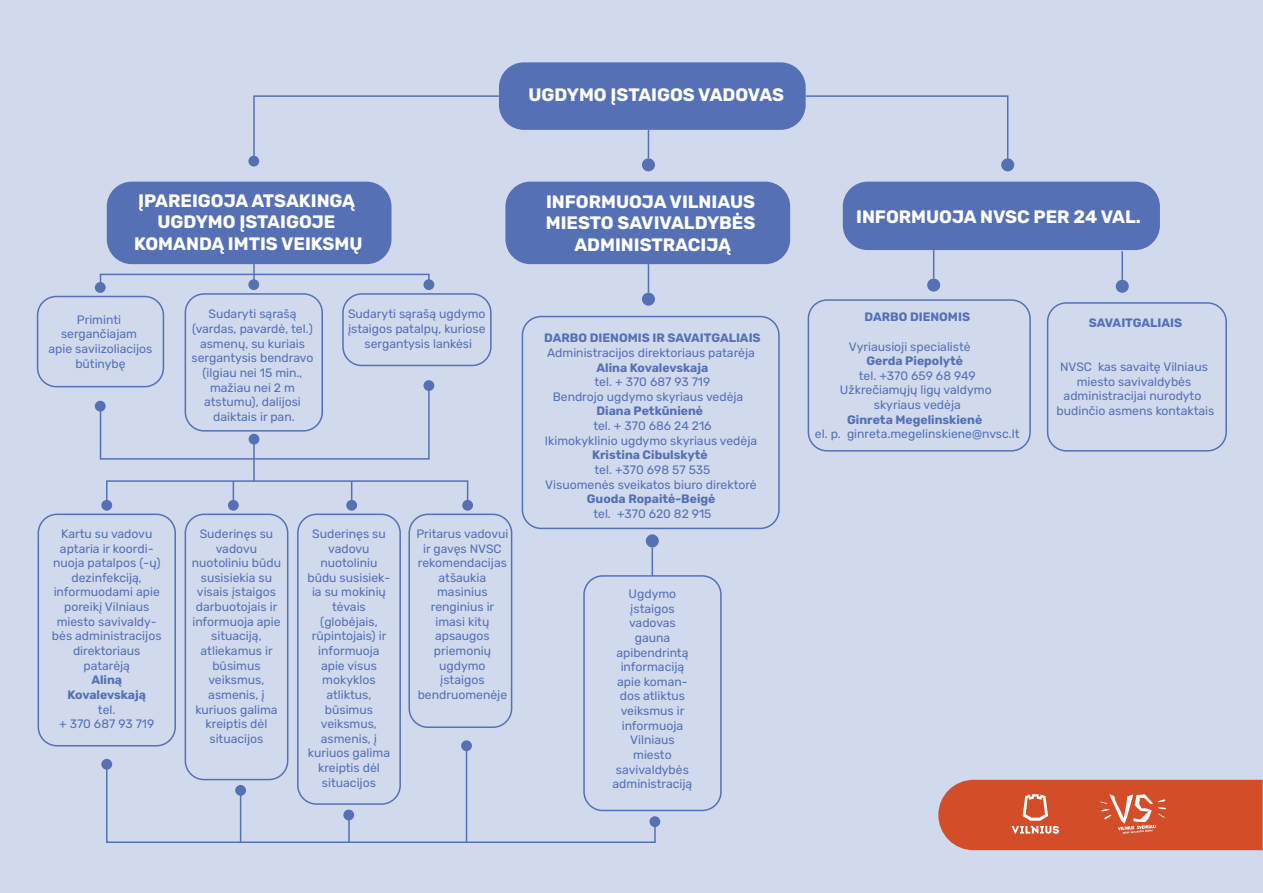
<style>
.page{position:relative;width:1263px;height:893px;background:#fff}
.page>*{position:absolute;margin:0;border:0;box-sizing:border-box;transform-origin:0 0}
.t1{font:700 18px/21.6px "Rubik";color:#fff;text-align:center}
.t2{font:12.15px/14.7px "Rubik";color:#5570b4;text-align:center}
.t3{font:700 12.15px/14.7px "Rubik";color:#5570b4;text-align:center}
</style>
<div class="page">
<div style="left:0;top:0;width:1262px;height:893px;background:#d1d9ed"></div>
<div style="left:499px;top:62px;width:307px;height:68px;background:#5570b4;border-radius:25px"></div>
<div style="left:107px;top:182px;width:284px;height:82px;background:#5570b4;border-radius:25px"></div>
<div style="left:505px;top:182px;width:285px;height:82px;background:#5570b4;border-radius:25px"></div>
<div style="left:843px;top:182px;width:317px;height:68px;background:#5570b4;border-radius:25px"></div>
<div style="left:37px;top:296px;width:127px;height:91px;border:2px solid #5570b4;border-radius:19px"></div>
<div style="left:342px;top:293px;width:150px;height:73px;border:2px solid #5570b4;border-radius:19px"></div>
<div style="left:1047px;top:302px;width:180px;height:150px;border:2px solid #5570b4;border-radius:19px"></div>
<div style="left:808px;top:299px;width:223px;height:153px;border:2px solid #5570b4;border-radius:19px"></div>
<div style="left:185px;top:293px;width:138px;height:139px;border:2px solid #5570b4;border-radius:19px"></div>
<div style="left:583px;top:575px;width:139px;height:236px;border:2px solid #5570b4;border-radius:19px"></div>
<div style="left:38px;top:514px;width:138px;height:232px;border:2px solid #5570b4;border-radius:19px"></div>
<div style="left:185px;top:514px;width:103px;height:266px;border:2px solid #5570b4;border-radius:19px"></div>
<div style="left:297px;top:514px;width:104px;height:291px;border:2px solid #5570b4;border-radius:19px"></div>
<div style="left:408px;top:514px;width:104px;height:214px;border:2px solid #5570b4;border-radius:19px"></div>
<div style="left:522px;top:316px;width:258px;height:213px;border:2px solid #5570b4;border-radius:19px"></div>
<svg style="left:648px;top:130px;width:1px;height:28px"></svg>
<div style="left:642px;top:158px;width:13px;height:13px;background:#5570b4;border-radius:50%"></div>
<div style="left:1001px;top:158px;width:13px;height:13px;background:#5570b4;border-radius:50%"></div>
<svg style="left:648px;top:264px;width:1px;height:29px"></svg>
<div style="left:642px;top:293px;width:13px;height:13px;background:#5570b4;border-radius:50%"></div>
<hr style="left:651px;top:547px;width:2px;height:29px;background:#5570b4">
<div style="left:646px;top:534px;width:13px;height:13px;background:#5570b4;border-radius:50%"></div>
<svg style="left:933px;top:250px;width:1px;height:29px"></svg>
<div style="left:927px;top:279px;width:13px;height:13px;background:#5570b4;border-radius:50%"></div>
<hr style="left:1121px;top:251px;width:2px;height:29px;background:#5570b4">
<div style="left:1116px;top:280px;width:13px;height:13px;background:#5570b4;border-radius:50%"></div>
<svg style="left:99px;top:273px;width:331px;height:16px"></svg>
<hr style="left:253px;top:264px;width:2px;height:21px;background:#5570b4">
<svg style="left:99px;top:385px;width:331px;height:75px"></svg>
<hr style="left:253px;top:439px;width:2px;height:42px;background:#5570b4">
<div style="left:106px;top:480px;width:362px;height:26px;border:2px solid #5570b4"></div>
<svg style="left:351px;top:481px;width:1px;height:19px"></svg>
<svg style="left:233px;top:481px;width:1px;height:19px"></svg>
<svg style="left:106px;top:763px;width:550px;height:80px"></svg>
<svg style="left:938px;top:780px;width:324px;height:70px;background:#d45736"></svg>
<div style="left:95px;top:282px;width:11px;height:11px;background:#5570b4;border-radius:50%"></div>
<div style="left:95px;top:401px;width:11px;height:11px;background:#5570b4;border-radius:50%"></div>
<div style="left:101px;top:500px;width:11px;height:11px;background:#5570b4;border-radius:50%"></div>
<div style="left:228px;top:500px;width:11px;height:11px;background:#5570b4;border-radius:50%"></div>
<div style="left:248px;top:279px;width:11px;height:11px;background:#5570b4;border-radius:50%"></div>
<div style="left:248px;top:156px;width:11px;height:11px;background:#5570b4;border-radius:50%"></div>
<div style="left:423px;top:279px;width:11px;height:11px;background:#5570b4;border-radius:50%"></div>
<div style="left:423px;top:380px;width:11px;height:11px;background:#5570b4;border-radius:50%"></div>
<div style="left:249px;top:434px;width:10px;height:11px;background:#5570b4;border-radius:50%"></div>
<div style="left:462px;top:500px;width:11px;height:11px;background:#5570b4;border-radius:50%"></div>
<div style="left:101px;top:759px;width:11px;height:11px;background:#5570b4;border-radius:50%"></div>
<div style="left:235px;top:785px;width:11px;height:11px;background:#5570b4;border-radius:50%"></div>
<div style="left:343px;top:809px;width:11px;height:11px;background:#5570b4;border-radius:50%"></div>
<div style="left:461px;top:740px;width:11px;height:11px;background:#5570b4;border-radius:50%"></div>
<div style="left:649px;top:816px;width:11px;height:11px;background:#5570b4;border-radius:50%"></div>
<div style="left:346px;top:500px;width:11px;height:11px;background:#5570b4;border-radius:50%"></div>
<hr style="left:240px;top:792px;width:1px;height:50px;background:#5570b4">
<hr style="left:466px;top:746px;width:1px;height:96px;background:#5570b4">
<hr style="left:348px;top:815px;width:2px;height:27px;background:#5570b4">
<svg style="left:252px;top:95px;width:248px;height:65px"></svg>
<svg style="left:804px;top:95px;width:205px;height:68px"></svg>
<h1 class="t1" style="left:528px;top:84px;width:257px">UGDYMO ĮSTAIGOS VADOVAS</h1>
<h1 class="t1" style="left:134px;top:190px;width:230px">ĮPAREIGOJA ATSAKINGĄ<br>UGDYMO ĮSTAIGOJE<br>KOMANDĄ IMTIS VEIKSMŲ</h1>
<p class="t2" style="left:49px;top:312px;width:105px">Priminti sergančiajam<br>apie saviizoliacijos būtinybę</p>
<p class="t2" style="left:192px;top:307px;width:123px">Sudaryti sąrašą (vardas, pavardė, tel.) asmenų, su kuriais sergantysis bendravo (ilgiau nei 15 min., mažiau nei 2 m atstumu), dalijosi daiktais ir pan.</p>
<p class="t2" style="left:348px;top:307px;width:139px">Sudaryti sąrašą ugdymo įstaigos patalpų, kuriose sergantysis lankėsi</p>
<p class="t2" style="left:52px;top:527px;width:111px">Kartu su vadovu aptaria ir koordi&shy;nuoja patalpos (-ų) dezinfekciją, informuodami apie poreikį Vilniaus miesto savivaldy&shy;bės administracijos direktoriaus patarėją</p>
<p class="t3" style="left:68px;top:673px;width:80px">Aliną<br>Kovalevskają</p>
<p class="t2" style="left:59px;top:702px;width:97px">tel.<br>+ 370 687 93 719</p>
<p class="t2" style="left:192px;top:527px;width:91px">Suderinęs su vadovu nuotoliniu būdu susisiekia su visais įstaigos darbuotojais ir informuoja apie situaciją, atliekamus ir būsimus veiksmus, asmenis, į kuriuos galima kreiptis dėl situacijos</p>
<p class="t2" style="left:307px;top:527px;width:85px">Suderinęs su vadovu nuotoliniu būdu susisiek&shy;ia su mokinių tėvais (globėjais, rūpintojais) ir informuoja apie visus mokyklos atliktus, būsimus veiksmus, asmenis, į kuriuos galima kreiptis dėl situacijos</p>
<p class="t2" style="left:416px;top:527px;width:94px">Pritarus vadovui ir gavęs NVSC rekomendacijas atšaukia masinius renginius ir imasi kitų apsaugos priemonių ugdymo įstaigos bendruomenėje</p>
<h1 class="t1" style="left:546px;top:191px;width:211px">INFORMUOJA VILNIAUS<br>MIESTO SAVIVALDYBĖS<br>ADMINISTRACIJĄ</h1>
<p class="t3" style="left:544px;top:331px;width:218px">DARBO DIENOMIS IR SAVAITGALIAIS</p>
<p class="t2" style="left:547px;top:346px;width:209px">Administracijos direktoriaus patarėja</p>
<p class="t3" style="left:596px;top:360px;width:113px">Alina Kovalevskaja</p>
<p class="t2" style="left:553px;top:375px;width:192px;text-align:left;text-indent:42px">tel. + 370 687 93 719<br>Bendrojo ugdymo skyriaus vedėja</p>
<p class="t3" style="left:597px;top:404px;width:108px">Diana Petkūnienė</p>
<p class="t2" style="left:545px;top:419px;width:214px">tel. + 370 686 24 216<br>Ikimokyklinio ugdymo skyriaus vedėja</p>
<p class="t3" style="left:592px;top:448px;width:117px">Kristina Cibulskytė</p>
<p class="t2" style="left:545px;top:463px;width:213px">tel. +370 698 57 535<br>Visuomenės sveikatos biuro direktorė</p>
<p class="t3" style="left:587px;top:492px;width:130px">Guoda Ropaitė-Beigė</p>
<p class="t2" style="left:593px;top:507px;width:120px">tel. +370 620 82 915</p>
<p class="t2" style="left:612px;top:587px;width:81px">Ugdymo įstaigos vadovas gauna apibendrintą informaciją apie koman&shy;dos atliktus veiksmus ir informuoja<br>Vilniaus miesto savivaldybės administraciją</p>
<h1 class="t1" style="left:856px;top:206px;width:286px">INFORMUOJA NVSC PER 24 VAL.</h1>
<p class="t3" style="left:864px;top:310px;width:107px">DARBO DIENOMIS</p>
<p class="t2" style="left:849px;top:339px;width:123px">Vyriausioji specialistė</p>
<p class="t3" style="left:866px;top:354px;width:98px">Gerda Piepolytė</p>
<p class="t2" style="left:840px;top:369px;width:153px">tel. +370 659 68 949<br>Užkrečiamųjų ligų valdymo skyriaus vedėja</p>
<p class="t3" style="left:847px;top:412px;width:137px">Ginreta Megelinskienė</p>
<p class="t2" style="left:815px;top:427px;width:206px">el. p. ginreta.megelinskiene@nvsc.lt</p>
<p class="t3" style="left:1089px;top:316px;width:95px">SAVAITGALIAIS</p>
<p class="t2" style="left:1056px;top:360px;width:159px">NVSC kas savaitę Vilniaus miesto savivaldybės administracijai nurodyto budinčio asmens kontaktais</p>
</div>
